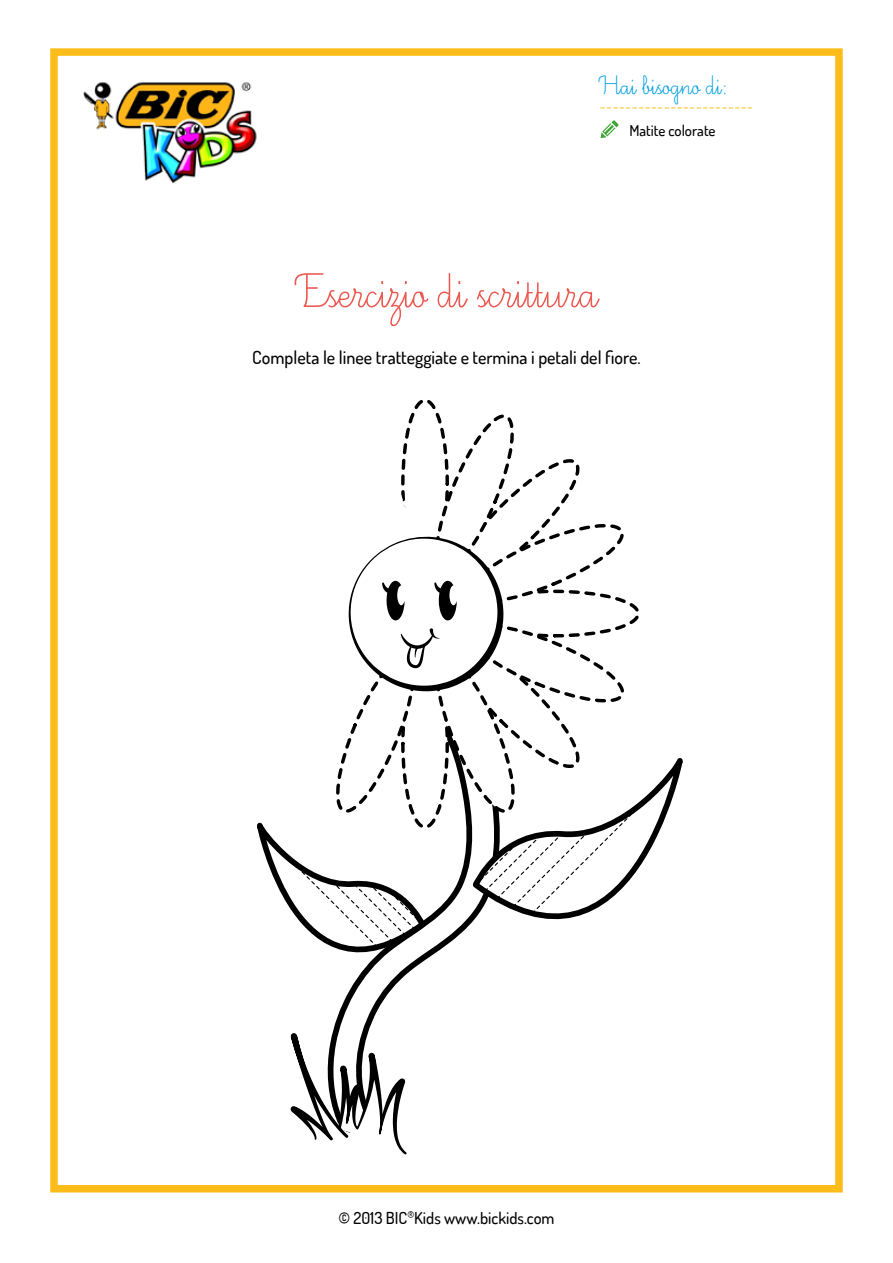
<style>
.page{position:relative;width:893px;height:1263px;background:#fff}
.page>*{position:absolute;margin:0;border:0;box-sizing:border-box;transform-origin:0 0}
.t1{font:60px "Ecriture A Romain Orne";color:#eb5850}
.t2{font:33px "Ecriture A Romain Orne";color:#009fe3}
.t3{font:500 18px "Dosis";color:#000}
.t4{font:18px "Minion Pro";color:#fcbd1b}
.t5{font:500 16.5px "Dosis";color:#000}
.t6{font:500 15px "Dosis";color:#000}
</style>
<div class="page">
<div style="left:50px;top:48px;width:793px;height:1144px;border:8px solid #fcbd1b"></div>
<img style="left:83px;top:82px;width:174px;height:101px">
<svg style="left:601px;top:120px;width:18px;height:18px"></svg>
<svg style="left:290px;top:1033px;width:117px;height:121px"></svg>
<svg style="left:633px;top:761px;width:50px;height:115px"></svg>
<svg style="left:257px;top:407px;width:376px;height:609px"></svg>
<h2 class="t2" style="left:600px;top:69px;width:129px">Hai bisogno di:</h2>
<p class="t4" style="left:600px;top:94px;width:155px">------------------------</p>
<p class="t6" style="left:629px;top:121px;width:88px">Matite colorate</p>
<h1 class="t1" style="left:296px;top:262px;width:302px">Esercizio di scrittura</h1>
<p class="t3" style="left:252px;top:346px;width:390px">Completa le linee tratteggiate e termina i petali del fiore.</p>
<p class="t5" style="left:338px;top:1207px;width:218px">© 2013 BIC<sup>®</sup>Kids www.bickids.com</p>
</div>
